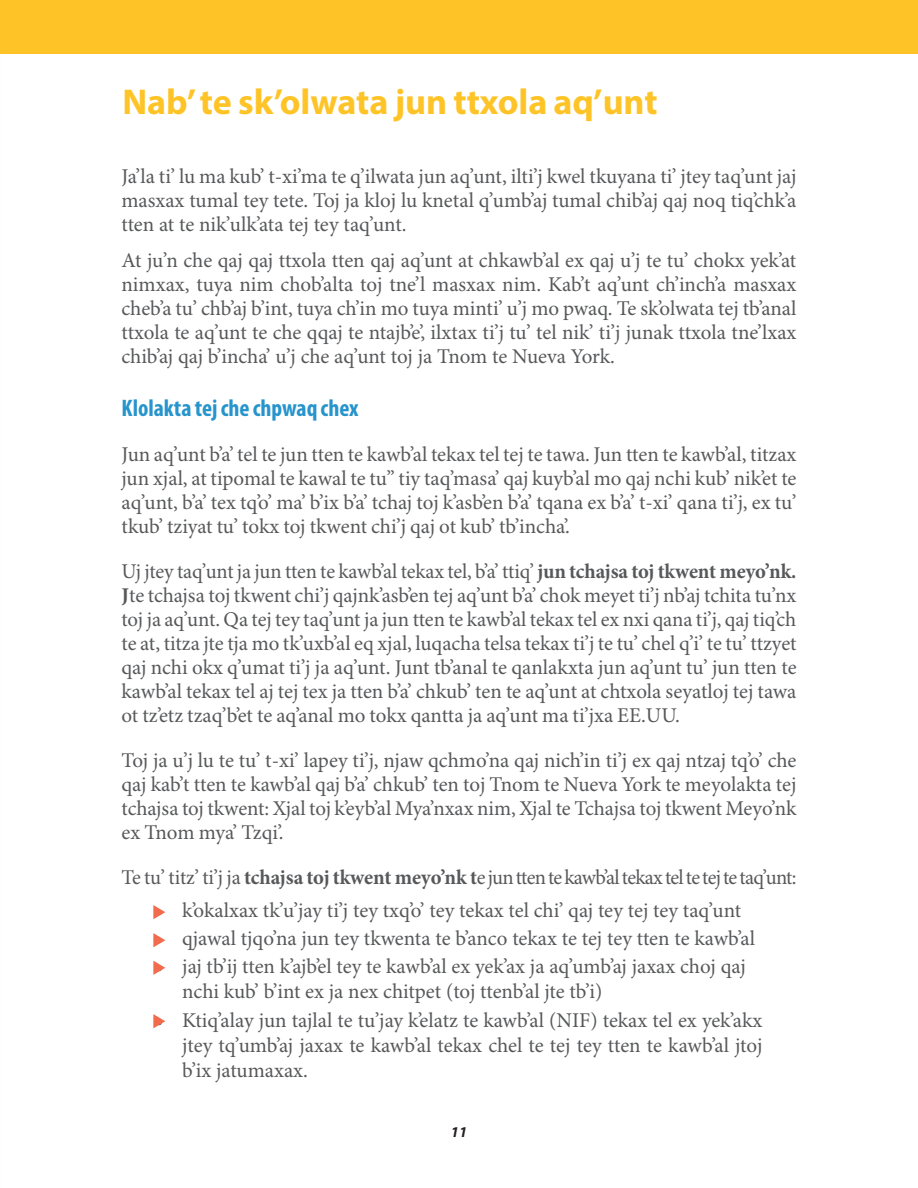
<style>
.page{position:relative;width:918px;height:1188px;background:#fff}
.page>*{position:absolute;margin:0;border:0;box-sizing:border-box;transform-origin:0 0}
.Heading_1{font:700 36px "Myriad Pro";color:#fec427}
.t1{font:700 condensed 24px "Myriad Pro";color:#2794cc}
.Heading_2{font:21px/24px "Minion Pro";letter-spacing:-.005em;color:#57585a;text-align:justify}
.Heading_2-2{font:21px "Minion Pro";letter-spacing:-.035em;color:#57585a}
.t2{font:italic 700 15px "Myriad Pro";color:#231f20}
.s1{font-weight:700}
</style>
<div class="page">
<div style="left:0;top:0;width:918px;height:54px;background:#fec427"></div>
<svg style="left:153px;top:905px;width:12px;height:14px"></svg>
<svg style="left:153px;top:933px;width:12px;height:14px"></svg>
<svg style="left:153px;top:961px;width:12px;height:14px"></svg>
<svg style="left:153px;top:1014px;width:12px;height:14px"></svg>
<p class="Heading_1" style="left:122px;top:78px;width:537px">Nab’ te sk’olwata jun ttxola aq’unt</p>
<p class="Heading_2" style="left:122px;top:165px;width:677px">Ja’la ti’ lu ma kub’ t-xi’ma te q’ilwata jun aq’unt, ilti’j kwel tkuyana ti’ jtey taq’unt jaj masxax tumal tey tete. Toj ja kloj lu knetal q’umb’aj tumal chib’aj qaj noq tiq’chk’a tten at te nik’ulk’ata tej tey taq’unt.</p>
<p class="Heading_2" style="left:122px;top:249px;width:677px">At ju’n che qaj qaj ttxola tten qaj aq’unt at chkawb’al ex qaj u’j te tu’ chokx yek’at nimxax, tuya nim chob’alta toj tne’l masxax nim. Kab’t aq’unt ch’inch’a masxax cheb’a tu’ chb’aj b’int, tuya ch’in mo tuya minti’ u’j mo pwaq. Te sk’olwata tej tb’anal ttxola te aq’unt te che qqaj te ntajb’e’, ilxtax ti’j tu’ tel nik’ ti’j junak ttxola tne’lxax chib’aj qaj b’incha’ u’j che aq’unt toj ja Tnom te Nueva York.</p>
<p class="t1" style="left:122px;top:393px;width:239px">Klolakta tej che chpwaq chex</p>
<p class="Heading_2" style="left:122px;top:443px;width:677px">Jun aq’unt b’a’ tel te jun tten te kawb’al tekax tel tej te tawa. Jun tten te kawb’al, titzax jun xjal, at tipomal te kawal te tu’’ tiy taq’masa’ qaj kuyb’al mo qaj nchi kub’ nik’et te aq’unt, b’a’ tex tq’o’ ma’ b’ix b’a’ tchaj toj k’asb’en b’a’ tqana ex b’a’ t-xi’ qana ti’j, ex tu’ tkub’ tziyat tu’ tokx toj tkwent chi’j qaj ot kub’ tb’incha’.</p>
<p class="Heading_2" style="left:122px;top:560px;width:677px">Uj jtey taq’unt ja jun tten te kawb’al tekax tel, b’a’ ttiq’ <span class="s1">jun tchajsa toj tkwent meyo’nk.<br>J</span>te tchajsa toj tkwent chi’j qajnk’asb’en tej aq’unt b’a’ chok meyet ti’j nb’aj tchita tu’nx toj ja aq’unt. Qa tej tey taq’unt ja jun tten te kawb’al tekax tel ex nxi qana ti’j, qaj tiq’ch te at, titza jte tja mo tk’uxb’al eq xjal, luqacha telsa tekax ti’j te tu’ chel q’i’ te tu’ ttzyet qaj nchi okx q’umat ti’j ja aq’unt. Junt tb’anal te qanlakxta jun aq’unt tu’ jun tten te kawb’al tekax tel aj tej tex ja tten b’a’ chkub’ ten te aq’unt at chtxola seyatloj tej tawa ot tz’etz tzaq’b’et te aq’anal mo tokx qantta ja aq’unt ma ti’jxa EE.UU.</p>
<p class="Heading_2" style="left:122px;top:749px;width:677px">Toj ja u’j lu te tu’ t-xi’ lapey ti’j, njaw qchmo’na qaj nich’in ti’j ex qaj ntzaj tq’o’ che qaj kab’t tten te kawb’al qaj b’a’ chkub’ ten toj Tnom te Nueva York te meyolakta tej tchajsa toj tkwent: Xjal toj k’eyb’al Mya’nxax nim, Xjal te Tchajsa toj tkwent Meyo’nk ex Tnom mya’ Tzqi’.</p>
<p class="Heading_2-2" style="left:122px;top:865px;width:677px">Te tu’ titz’ ti’j ja <span class="s1">tchajsa toj tkwent meyo’nk t</span>e jun tten te kawb’al tekax tel te tej te taq’unt:</p>
<p class="Heading_2" style="left:155px;top:899px;width:588px">• k’okalxax tk’u’jay ti’j tey txq’o’ tey tekax tel chi’ qaj tey tej tey taq’unt</p>
<p class="Heading_2" style="left:155px;top:927px;width:601px">• qjawal tjqo’na jun tey tkwenta te b’anco tekax te tej tey tten te kawb’al</p>
<p class="Heading_2" style="left:182px;top:955px;width:565px;line-height:25.2px;text-indent:-27px">• jaj tb’ij tten k’ajb’el tey te kawb’al ex yek’ax ja aq’umb’aj jaxax choj qaj nchi kub’ b’int ex ja nex chitpet (toj ttenb’al jte tb’i)</p>
<p class="Heading_2" style="left:182px;top:1008px;width:582px;line-height:25.2px;text-indent:-27px">• Ktiq’alay jun tajlal te tu’jay k’elatz te kawb’al (NIF) tekax tel ex yek’akx jtey tq’umb’aj jaxax te kawb’al tekax chel te tej tey tten te kawb’al jtoj b’ix jatumaxax.</p>
<p class="t2" style="left:451px;top:1122px;width:18px">11</p>
</div>
